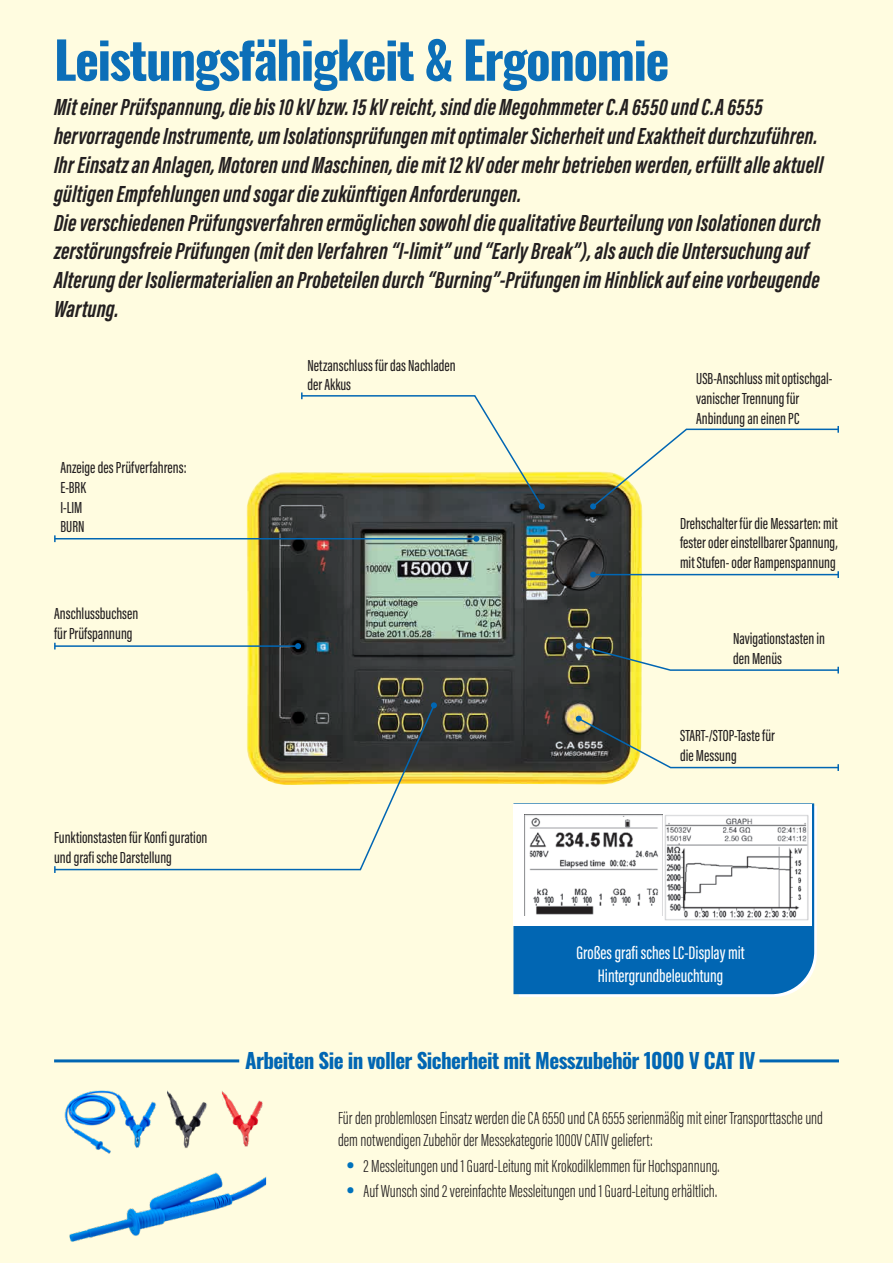
<style>
.page{position:relative;width:893px;height:1263px;background:#fffce0}
.page>*{position:absolute;margin:0;border:0;box-sizing:border-box;transform-origin:0 0}
.accroche{font:700 51px "Oswald";letter-spacing:-.03em;color:#0c6fb8}
.t1{font:italic 700 24px/28.8px "Acumin Pro Extra Cond";letter-spacing:.005em;color:#231f20}
.accroche-2{font:700 21px "Oswald";letter-spacing:-.03em;color:#0166b3}
.t2{font:500 18.75px/22.5px "Acumin Pro Extra Cond";color:#fff;text-align:center}
.t3{font:300 18px/21.6px "Acumin Pro Extra Cond";color:#231f20}
.t4{font:500 16.5px/19.8px "Acumin Pro Extra Cond";color:#231f20}
.s1{font-family:"Oswald";font-weight:600;color:#0072bc}
</style>
<div class="page">
<hr style="left:54px;top:1059px;width:185px;height:3px;background:#0166b3">
<img style="left:247px;top:471px;width:395px;height:314px">
<hr style="left:759px;top:1059px;width:80px;height:3px;background:#0166b3">
<svg style="left:519px;top:806px;width:298px;height:191px"></svg>
<div style="left:513px;top:803px;width:301px;height:191px;background:#0166b3"></div>
<hr style="left:55px;top:538px;width:421px;height:1px;background:#0166b3">
<svg style="left:54px;top:535px;width:2px;height:7px"></svg>
<svg style="left:473px;top:536px;width:6px;height:6px"></svg>
<hr style="left:55px;top:645px;width:243px;height:2px;background:#0166b3">
<svg style="left:54px;top:643px;width:2px;height:6px"></svg>
<svg style="left:295px;top:643px;width:6px;height:6px"></svg>
<svg style="left:56px;top:703px;width:380px;height:168px"></svg>
<svg style="left:54px;top:866px;width:2px;height:7px"></svg>
<svg style="left:431px;top:702px;width:6px;height:6px"></svg>
<svg style="left:590px;top:426px;width:249px;height:83px"></svg>
<hr style="left:593px;top:574px;width:245px;height:1px;background:#0166b3">
<svg style="left:837px;top:571px;width:2px;height:7px"></svg>
<svg style="left:590px;top:572px;width:6px;height:6px"></svg>
<div style="left:513px;top:805px;width:299px;height:121px;background:#fff"></div>
<img style="left:525px;top:815px;width:137px;height:101px">
<img style="left:665px;top:815px;width:143px;height:106px">
<svg style="left:300px;top:392px;width:245px;height:117px"></svg>
<svg style="left:576px;top:643px;width:263px;height:30px"></svg>
<svg style="left:576px;top:716px;width:263px;height:55px"></svg>
<img style="left:64px;top:1090px;width:92px;height:64px">
<img style="left:222px;top:1091px;width:41px;height:56px">
<img style="left:168px;top:1091px;width:39px;height:58px">
<img style="left:69px;top:1172px;width:197px;height:70px">
<p class="accroche" style="left:54px;top:33px;width:617px">Leistungsfähigkeit &amp; Ergonomie</p>
<p class="t1" style="left:54px;top:93px;width:771px">Mit einer Prüfspannung, die bis 10 kV bzw. 15 kV reicht, sind die Megohmmeter C.A 6550 und C.A 6555 hervorragende Instrumente, um Isolationsprüfungen mit optimaler Sicherheit und Exaktheit durchzuführen.<br>Ihr Einsatz an Anlagen, Motoren und Maschinen, die mit 12 kV oder mehr betrieben werden, erfüllt alle aktuell gültigen Empfehlungen und sogar die zukünftigen Anforderungen.</p>
<p class="t1" style="left:54px;top:208px;width:768px">Die verschiedenen Prüfungsverfahren ermöglichen sowohl die qualitative Beurteilung von Isolationen durch</p>
<p class="t1" style="left:54px;top:237px;width:767px">zerstörungsfreie Prüfungen (mit den Verfahren “I-limit” und “Early Break”), als auch die Untersuchung auf<br>Alterung der Isoliermaterialien an Probeteilen durch “Burning”-Prüfungen im Hinblick auf eine vorbeugende<br>Wartung.</p>
<p class="t4" style="left:60px;top:457px;width:128px">Anzeige des Prüfverfahrens:</p>
<p class="t4" style="left:60px;top:477px;width:27px">E-BRK</p>
<p class="t4" style="left:60px;top:497px;width:23px">I-LIM</p>
<p class="t4" style="left:60px;top:517px;width:26px">BURN</p>
<p class="t4" style="left:54px;top:604px;width:86px">Anschlussbuchsen</p>
<p class="t4" style="left:54px;top:624px;width:80px">für Prüfspannung</p>
<p class="t4" style="left:54px;top:827px;width:155px">Funktionstasten für Konfi guration und grafi sche Darstellung</p>
<p class="t4" style="left:307px;top:355px;width:150px">Netzanschluss für das Nachladen</p>
<p class="t4" style="left:307px;top:375px;width:45px">der Akkus</p>
<p class="t4" style="left:696px;top:369px;width:138px">USB-Anschluss mit optischgal&shy;vanischer Trennung für</p>
<p class="t4" style="left:696px;top:408px;width:105px">Anbindung an einen PC</p>
<p class="t4" style="left:680px;top:513px;width:159px">Drehschalter für die Messarten: mit</p>
<p class="t4" style="left:680px;top:533px;width:159px">fester oder einstellbarer Spannung,</p>
<p class="t4" style="left:680px;top:553px;width:157px">mit Stufen- oder Rampenspannung</p>
<p class="t4" style="left:733px;top:628px;width:94px">Navigationstasten in</p>
<p class="t4" style="left:733px;top:648px;width:51px">den Menüs</p>
<p class="t4" style="left:680px;top:726px;width:96px">START-/STOP-Taste für</p>
<p class="t4" style="left:680px;top:746px;width:58px">die Messung</p>
<p class="t2" style="left:576px;top:942px;width:170px">Großes grafi sches LC-Display mit<br>Hintergrundbeleuchtung</p>
<p class="accroche-2" style="left:245px;top:1049px;width:512px">Arbeiten Sie in voller Sicherheit mit Messzubehör 1000 V CAT IV</p>
<p class="t3" style="left:338px;top:1107px;width:487px">Für den problemlosen Einsatz werden die CA 6550 und CA 6555 serienmäßig mit einer Transporttasche und dem notwendigen Zubehör der Messekategorie 1000V CATIV geliefert:</p>
<p class="t3" style="left:347px;top:1155px;width:374px"><span class="s1">•</span> 2 Messleitungen und 1 Guard-Leitung mit Krokodilklemmen für Hochspannung.</p>
<p class="t3" style="left:347px;top:1181px;width:372px"><span class="s1">•</span> Auf Wunsch sind 2 vereinfachte Messleitungen und 1 Guard-Leitung erhältlich.</p>
</div>
